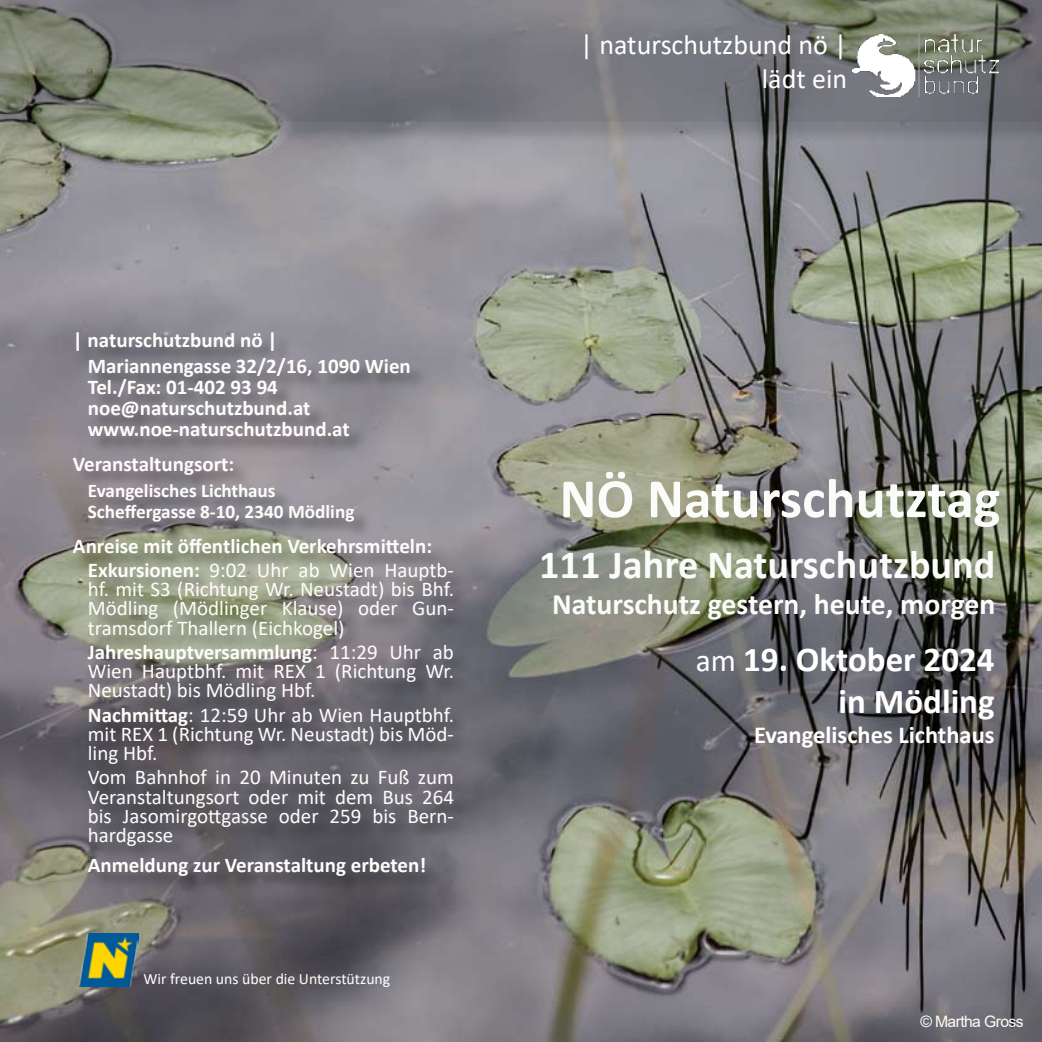
<style>
.page{position:relative;width:1042px;height:1042px;background:#fff}
.page>*{position:absolute;margin:0;border:0;box-sizing:border-box;transform-origin:0 0}
.t1{font:700 56px "Calibri";color:#fbfcfa}
.t2{font:700 40.25px "Calibri";color:#fbfcfa}
.t3{font:700 35px/42px "Calibri";color:#fff;text-align:right}
.t4{font:700 29.75px "Calibri";color:#fbfcfa}
.t5{font:28px/33.6px "Calibri";color:#fff;text-align:right}
.t6{font:700 24.5px "Calibri";color:#fff}
.t7{font:21px/19.2px "Calibri";color:#fffcfb;text-align:justify}
.t8{font:700 21px/21px "Calibri";color:#fffcfb}
.t9{font:700 19.25px/21px "Calibri";color:#fffcfb}
.t10{font:15.75px "Calibri";color:#fff}
.t11{font:15.75px "Arial";letter-spacing:-.04em;color:#fdfcf6}
.s1{font-weight:400}
.s2{font-weight:700}
.s3{font-weight:400;font-size:31.5px}
</style>
<div class="page">
<img style="left:0;top:144px;width:1042px;height:898px">
<div style="left:0;top:2px;width:1042px;height:142px;background:#000;opacity:.75"></div>
<svg style="left:0;top:0;width:1042px;height:122px;background:#767878"></svg>
<img style="left:852px;top:35px;width:146px;height:62px">
<div style="left:73px;top:332px;width:400px;height:565px;background:#000;opacity:.46"></div>
<img style="left:79px;top:933px;width:60px;height:54px">
<h3 class="t5" style="left:580px;top:27px;width:268px">| naturschutzbund nö | lädt ein</h3>
<p class="t8" style="left:88px;top:326px;width:324px;line-height:25.9px;text-indent:-15px">| naturschutzbund nö |<br>Mariannengasse 32/2/16, 1090 Wien</p>
<p class="t8" style="left:88px;top:376px;width:263px">Tel./Fax: 01-402 93 94 noe@naturschutzbund.at www.noe-naturschutzbund.at</p>
<p class="t8" style="left:73px;top:453px;width:163px">Veranstaltungsort:</p>
<p class="t9" style="left:88px;top:479px;width:268px">Evangelisches Lichthaus<br>Scheffergasse 8-10, 2340 Mödling</p>
<p class="t8" style="left:88px;top:533px;width:368px;line-height:24.2px;text-indent:-15px">Anreise mit öffentlichen Verkehrsmitteln:<br>Exkursionen: <span class="s1">9:02 Uhr ab Wien Hauptb-</span></p>
<p class="t7" style="left:88px;top:579px;width:368px">hf. mit S3 (Richtung Wr. Neustadt) bis Bhf.<br>Mödling (Mödlinger Klause) oder Gun&shy;tramsdorf Thallern (Eichkogel)</p>
<p class="t7" style="left:88px;top:642px;width:368px"><span class="s2">Jahreshauptversammlung</span>: 11:29 Uhr ab Wien Hauptbhf. mit REX 1 (Richtung Wr.<br>Neustadt) bis Mödling Hbf.</p>
<p class="t7" style="left:88px;top:704px;width:368px"><span class="s2">Nachmittag</span>: 12:59 Uhr ab Wien Hauptbhf. mit REX 1 (Richtung Wr. Neustadt) bis Möd&shy;ling Hbf.</p>
<p class="t7" style="left:88px;top:767px;width:368px">Vom Bahnhof in 20 Minuten zu Fuß zum Veranstaltungsort oder mit dem Bus 264 bis Jasomirgottgasse oder 259 bis Bern&shy;hardgasse</p>
<p class="t8" style="left:88px;top:854px;width:340px">Anmeldung zur Veranstaltung erbeten!</p>
<p class="t10" style="left:143px;top:967px;width:248px">Wir freuen uns über die Unterstützung</p>
<h1 class="t1" style="left:559px;top:459px;width:442px">NÖ Naturschutztag</h1>
<h2 class="t2" style="left:539px;top:537px;width:458px">111 Jahre Naturschutzbund</h2>
<h3 class="t4" style="left:552px;top:583px;width:445px">Naturschutz gestern, heute, morgen</h3>
<h3 class="t3" style="left:696px;top:638px;width:300px"><span class="s3">am</span> 19. Oktober 2024 in Mödling</h3>
<p class="t6" style="left:754px;top:717px;width:242px">Evangelisches Lichthaus</p>
<p class="t11" style="left:920px;top:1010px;width:105px">© Martha Gross</p>
</div>
